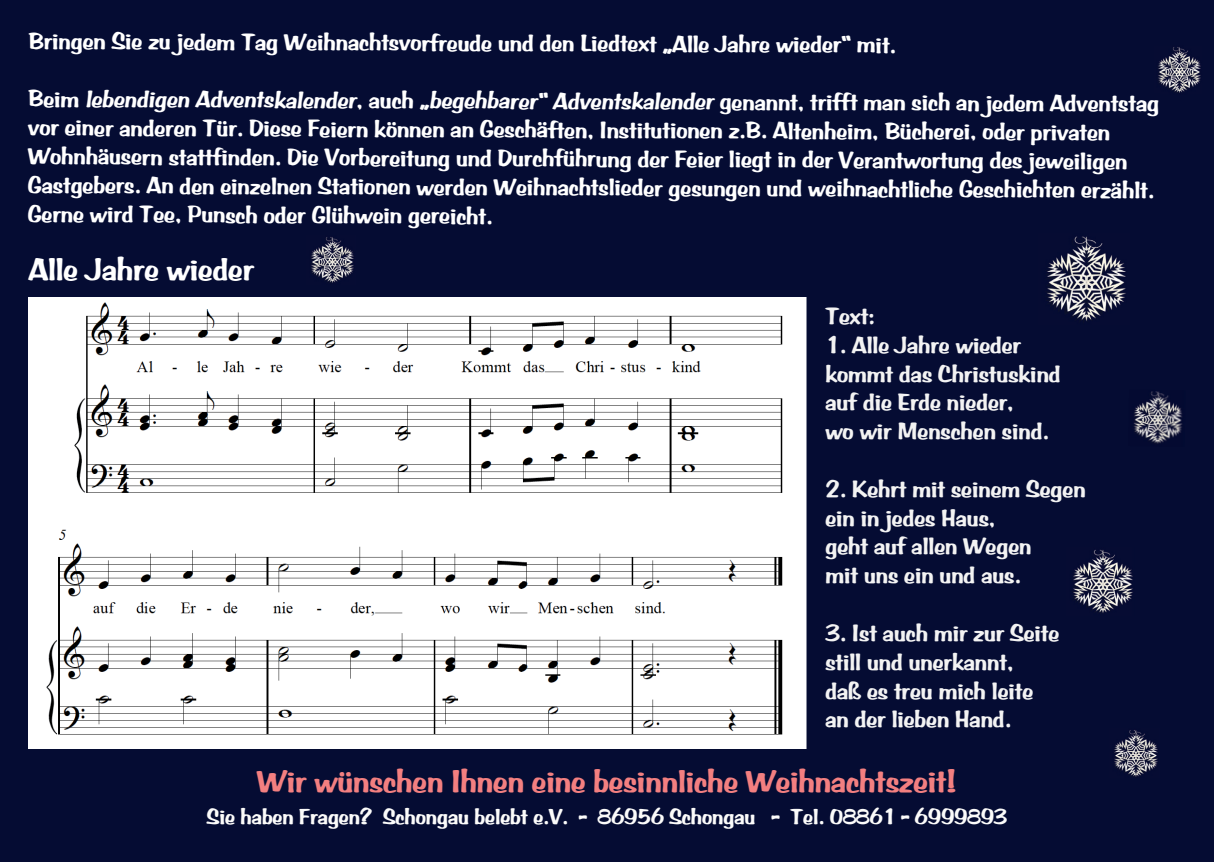
<style>
.page{position:relative;width:1214px;height:862px;background:#fff}
.page>*{position:absolute;margin:0;border:0;box-sizing:border-box;transform-origin:0 0}
.t1{font:32px "BRADDON Bold";color:#f37f80}
.t2{font:32px "BRADDON Bold";color:#fff}
.t3{font:24px/28.4px "BRADDON Bold";letter-spacing:-.005em;color:#fff}
.t4{font:24px/28.8px "BRADDON Bold";color:#f3f3f3}
.t5{font:22px "BRADDON Bold";color:#fbfbfa}
</style>
<div class="page">
<div style="left:0;top:0;width:1213px;height:862px;background:#050c33"></div>
<img style="left:29px;top:298px;width:777px;height:450px">
<img style="left:1047px;top:236px;width:79px;height:85px">
<img style="left:1134px;top:391px;width:48px;height:53px">
<img style="left:1073px;top:549px;width:60px;height:64px">
<img style="left:311px;top:237px;width:43px;height:46px">
<img style="left:1158px;top:47px;width:43px;height:46px">
<img style="left:1114px;top:730px;width:44px;height:47px">
<p class="t3" style="left:29px;top:29px;width:869px">Bringen Sie zu jedem Tag Weihnachtsvorfreude und den Liedtext „Alle Jahre wieder“ mit.</p>
<p class="t3" style="left:28px;top:87px;width:1132px">Beim lebendigen Adventskalender, auch „begehbarer“ Adventskalender genannt, trifft man sich an jedem Adventstag vor einer anderen Tür. Diese Feiern können an Geschäften, Institutionen z.B. Altenheim, Bücherei, oder privaten Wohnhäusern stattfinden. Die Vorbereitung und Durchführung der Feier liegt in der Verantwortung des jeweiligen Gastgebers. An den einzelnen Stationen werden Weihnachtslieder gesungen und weihnachtliche Geschichten erzählt.<br>Gerne wird Tee, Punsch oder Glühwein gereicht.</p>
<h1 class="t2" style="left:29px;top:250px;width:227px">Alle Jahre wieder</h1>
<p class="t4" style="left:825px;top:302px;width:51px">Text:</p>
<p class="t4" style="left:825px;top:330px;width:237px">1. Alle Jahre wieder kommt das Christuskind auf die Erde nieder,<br>wo wir Menschen sind.</p>
<p class="t4" style="left:825px;top:474px;width:262px">2. Kehrt mit seinem Segen ein in jedes Haus,<br>geht auf allen Wegen<br>mit uns ein und aus.</p>
<p class="t4" style="left:825px;top:618px;width:235px">3. Ist auch mir zur Seite still und unerkannt,<br>daß es treu mich leite an der lieben Hand.</p>
<h1 class="t1" style="left:257px;top:763px;width:701px">Wir wünschen Ihnen eine besinnliche Weihnachtszeit!</h1>
<p class="t5" style="left:207px;top:804px;width:801px">Sie haben Fragen? Schongau belebt e.V. - 86956 Schongau - Tel. 08861 - 6999893</p>
</div>
